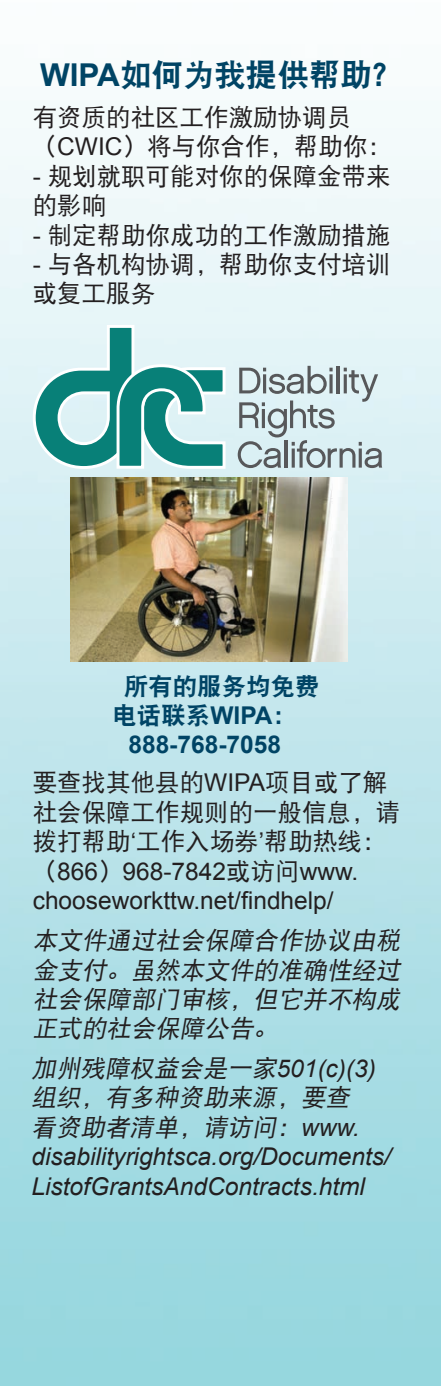
<style>
.page{position:relative;width:441px;height:1386px;background:#fff}
.page>*{position:absolute;margin:0;border:0;box-sizing:border-box;transform-origin:0 0}
.t1{font:31.5px "DF Hei W9";color:#004465}
.t2{font:24.5px/29.4px "DF Hei W5";color:#231f20}
.t3{font:italic 24.5px/29.4px "DF Hei W5";color:#231f20}
.t4{font:italic 24.5px/29.4px "Arial";color:#231f20}
.t5{font:24.5px/29.4px "Arial";color:#231f20}
.t6{font:24.5px/28.7px "DF Hei W9";color:#004465}
.t7{font:700 24.5px "Arial";color:#004465}
.s1{font-family:"Arial";font-weight:700}
.s2{font-family:"Arial"}
.s3{font-family:"DF Hei W5"}
</style>
<div class="page">
<img style="left:0;top:101px;width:441px;height:1285px">
<img style="left:71px;top:477px;width:277px;height:184px">
<svg style="left:238px;top:366px;width:144px;height:102px;background:#bccbcf"></svg>
<svg style="left:33px;top:325px;width:194px;height:144px;background:#88c3c1"></svg>
<p class="t1" style="left:40px;top:59px;width:365px"><span class="s1">WIPA</span>如何为我提供帮助？</p>
<p class="t2" style="left:33px;top:102px;width:361px">有资质的社区工作激励协调员（<span class="s2">CWIC</span>）将与你合作，帮助你：</p>
<p class="t2" style="left:33px;top:161px;width:359px"><span class="s2">-</span> 规划就职可能对你的保障金带来的影响</p>
<p class="t2" style="left:33px;top:220px;width:359px"><span class="s2">-</span> 制定帮助你成功的工作激励措施</p>
<p class="t2" style="left:33px;top:249px;width:359px"><span class="s2">-</span> 与各机构协调，帮助你支付培训或复工服务</p>
<p class="t6" style="left:112px;top:672px;width:209px;text-indent:11px">所有的服务均免费电话联系<span class="s1">WIPA</span>：</p>
<p class="t7" style="left:128px;top:728px;width:154px">888-768-7058</p>
<p class="t2" style="left:33px;top:768px;width:369px">要查找其他县的<span class="s2">WIPA</span>项目或了解社会保障工作规则的一般信息，请拨打帮助<span class="s2">‘</span>工作入场券<span class="s2">’</span>帮助热线：</p>
<p class="t5" style="left:33px;top:857px;width:327px"><span class="s3">（</span>866<span class="s3">）</span>968-7842<span class="s3">或访问</span>www. chooseworkttw.net/findhelp/</p>
<p class="t3" style="left:33px;top:926px;width:373px;text-align:justify">本文件通过社会保障合作协议由税金支付。虽然本文件的准确性经过社会保障部门审核，但它并不构成正式的社会保障公告。</p>
<p class="t3" style="left:32px;top:1054px;width:346px">加州残障权益会是一家<span class="s2">5 0 1 (c) (3)</span>组织，有多种资助来源，要查看资助者清单，请访问：<span class="s2">w w w.</span></p>
<p class="t4" style="left:32px;top:1142px;width:361px">disabilityrightsca.org/Documents/<br>ListofGrantsAndContracts.html</p>
</div>
